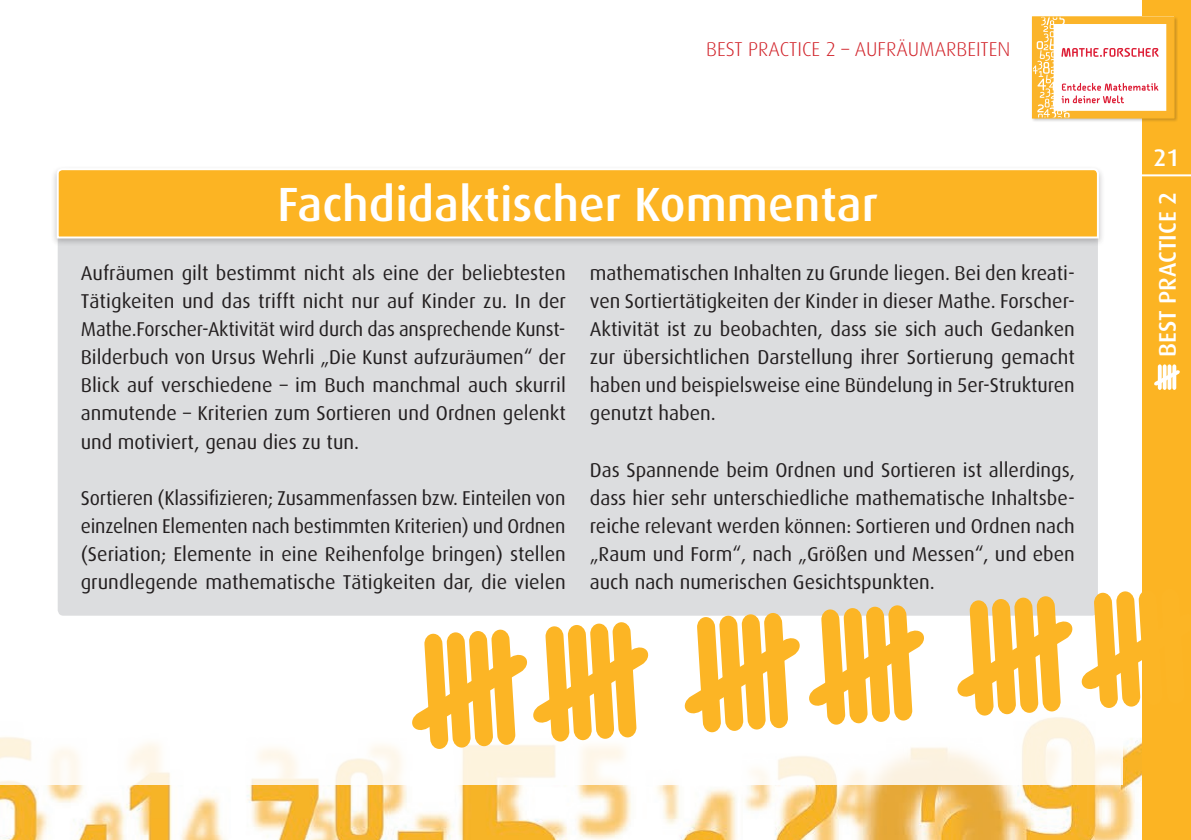
<style>
.page{position:relative;width:1191px;height:840px;background:#fff}
.page>*{position:absolute;margin:0;border:0;box-sizing:border-box;transform-origin:0 0}
.t1{font:500 48px "Dax";color:#fff}
.t2{font:500 24px "Dax";color:#fff}
.t3{font:20px/28px "Dax";color:#231f20;text-align:justify}
.t4{font:300 20px "Dax";color:#d1232a}
</style>
<div class="page">
<img style="left:0;top:738px;width:1142px;height:101px">
<div style="left:0;top:28px;width:1123px;height:756px;background:#fff"></div>
<div style="left:1142px;top:0;width:49px;height:839px;background:#fcb423"></div>
<hr style="left:1140px;top:174px;width:51px;height:2px;background:#fff">
<div style="left:58px;top:224px;width:1040px;height:391px;background:#dcdddf;border-radius:6px"></div>
<div style="left:50px;top:165px;width:1055px;height:82px;background:#231f20;opacity:.25"></div>
<svg style="left:56px;top:167px;width:1044px;height:72px;background:#fbba36"></svg>
<div style="left:1031px;top:16px;width:147px;height:107px;background:#231f20;opacity:.25"></div>
<svg style="left:1034px;top:19px;width:138px;height:97px"></svg>
<div style="left:1032px;top:17px;width:142px;height:101px;border:1px solid #fcb423"></div>
<svg style="left:1154px;top:364px;width:26px;height:25px"></svg>
<svg style="left:412px;top:622px;width:237px;height:126px"></svg>
<svg style="left:683px;top:613px;width:118px;height:119px"></svg>
<svg style="left:956px;top:596px;width:118px;height:119px"></svg>
<svg style="left:807px;top:605px;width:118px;height:119px"></svg>
<svg style="left:1080px;top:591px;width:62px;height:116px"></svg>
<p class="t4" style="left:706px;top:38px;width:305px">BEST PRACTICE 2 – AUFRÄUMARBEITEN</p>
<h1 class="t1" style="left:277px;top:178px;width:602px">Fachdidaktischer Kommentar</h1>
<p class="t3" style="left:81px;top:259px;width:487px">Aufräumen gilt bestimmt nicht als eine der beliebtesten Tätigkeiten und das trifft nicht nur auf Kinder zu. In der Mathe.Forscher-Aktivität wird durch das ansprechende Kunst-Bilderbuch von Ursus Wehrli „Die Kunst aufzuräumen“ der Blick auf verschiedene – im Buch manchmal auch skurril anmutende – Kriterien zum Sortieren und Ordnen gelenkt und motiviert, genau dies zu tun.</p>
<p class="t3" style="left:81px;top:483px;width:487px">Sortieren (Klassifizieren; Zusammenfassen bzw. Einteilen von einzelnen Elementen nach bestimmten Kriterien) und Ordnen (Seriation; Elemente in eine Reihenfolge bringen) stellen grundlegende mathematische Tätigkeiten dar, die vielen</p>
<p class="t3" style="left:590px;top:259px;width:487px">mathematischen Inhalten zu Grunde liegen. Bei den kreati&shy;ven Sortiertätigkeiten der Kinder in dieser Mathe. Forscher-Aktivität ist zu beobachten, dass sie sich auch Gedanken zur übersichtlichen Darstellung ihrer Sortierung gemacht haben und beispielsweise eine Bündelung in 5er-Strukturen genutzt haben.</p>
<p class="t3" style="left:590px;top:455px;width:486px">Das Spannende beim Ordnen und Sortieren ist allerdings, dass hier sehr unterschiedliche mathematische Inhaltsbe&shy;reiche relevant werden können: Sortieren und Ordnen nach „Raum und Form“, nach „Größen und Messen“, und eben auch nach numerischen Gesichtspunkten.</p>
<p class="t2" style="left:1153px;top:144px;width:28px">21</p>
<p class="t2" style="left:1154px;top:356px;width:166px;rotate:-90deg">BEST PRACTICE 2</p>
</div>
